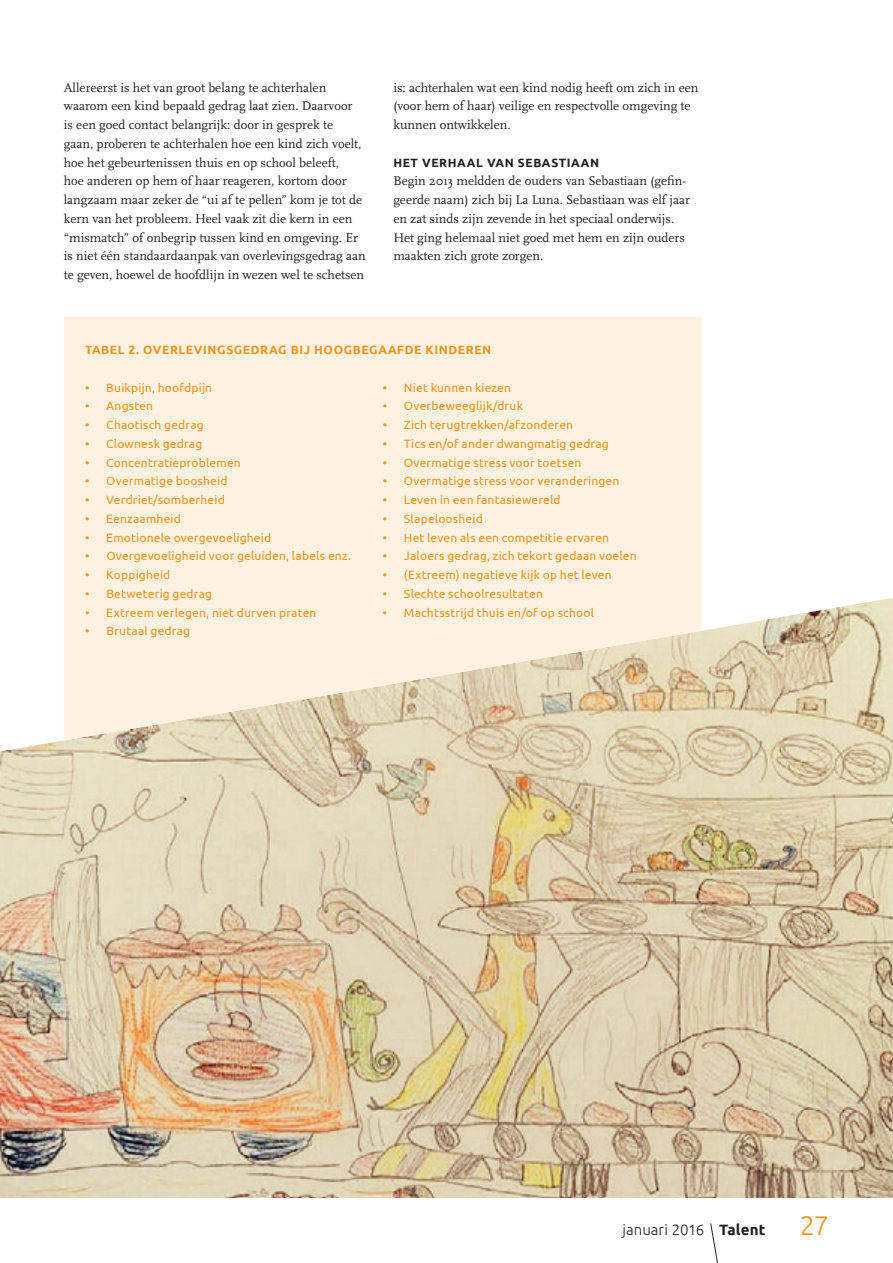
<style>
.page{position:relative;width:893px;height:1263px;background:#fff}
.page>*{position:absolute;margin:0;border:0;box-sizing:border-box;transform-origin:0 0}
.t1{font:300 27px "Ubuntu";color:#f7931d}
.t2{font:300 15px "Ubuntu";color:#231f20}
.t3{font:13.2px/18.8px "Scala OT";color:#231f20}
.t4{font:12px "Ubuntu";letter-spacing:.015em;color:#f7931d}
.t5{font:700 12px "Ubuntu";letter-spacing:.05em;color:#f7931d}
.t6{font:700 12px "Ubuntu";letter-spacing:.05em;color:#231f20}
.s1{font-weight:700}
</style>
<div class="page">
<svg style="left:710px;top:1223px;width:8px;height:40px"></svg>
<img style="left:0;top:751px;width:893px;height:447px">
<svg style="left:3px;top:316px;width:890px;height:435px"></svg>
<svg style="left:64px;top:317px;width:638px;height:423px;background:#f9eddc"></svg>
<p class="t3" style="left:64px;top:78px;width:303px">Allereerst is het van groot belang te achterhalen waarom een kind bepaald gedrag laat zien. Daarvoor<br>is een goed contact belangrijk: door in gesprek te gaan, proberen te achterhalen hoe een kind zich voelt, hoe het gebeurtenissen thuis en op school beleeft,<br>hoe anderen op hem of haar reageren, kortom door langzaam maar zeker de “ui af te pellen” kom je tot de kern van het probleem. Heel vaak zit die kern in een “mismatch” of onbegrip tussen kind en omgeving. Er is niet één standaardaanpak van overlevingsgedrag aan te geven, hoewel de hoofdlijn in wezen wel te schetsen</p>
<p class="t3" style="left:393px;top:78px;width:307px">is: achterhalen wat een kind nodig heeft om zich in een (voor hem of haar) veilige en respectvolle omgeving te kunnen ontwikkelen.</p>
<p class="t6" style="left:393px;top:155px;width:207px">H ET VERHAAL VAN SEBASTIAAN</p>
<p class="t3" style="left:393px;top:172px;width:298px">Begin 2013 meldden de ouders van Sebastiaan (gefin&shy;geerde naam) zich bij La Luna. Sebastiaan was elf jaar en zat sinds zijn zevende in het speciaal onderwijs.<br>Het ging helemaal niet goed met hem en zijn ouders maakten zich grote zorgen.</p>
<p class="t5" style="left:85px;top:342px;width:408px">TABEL 2. OVERLEVINGSGEDRAG BIJ HOOGBEGAAFDE KINDEREN</p>
<p class="t4" style="left:85px;top:380px;width:129px">• Buikpijn, hoofdpijn</p>
<p class="t4" style="left:383px;top:380px;width:130px">• Niet kunnen kiezen</p>
<p class="t4" style="left:85px;top:399px;width:70px">• Angsten</p>
<p class="t4" style="left:383px;top:399px;width:142px">• Overbeweeglijk/druk</p>
<p class="t4" style="left:85px;top:417px;width:120px">• Chaotisch gedrag</p>
<p class="t4" style="left:383px;top:417px;width:192px">• Zich terugtrekken/afzonderen</p>
<p class="t4" style="left:85px;top:436px;width:119px">• Clownesk gedrag</p>
<p class="t4" style="left:383px;top:436px;width:228px">• Tics en/of ander dwangmatig gedrag</p>
<p class="t4" style="left:85px;top:455px;width:157px">• Concentratieproblemen</p>
<p class="t4" style="left:383px;top:455px;width:200px">• Overmatige stress voor toetsen</p>
<p class="t4" style="left:85px;top:474px;width:144px">• Overmatige boosheid</p>
<p class="t4" style="left:383px;top:474px;width:238px">• Overmatige stress voor veranderingen</p>
<p class="t4" style="left:85px;top:492px;width:141px">• Verdriet/somberheid</p>
<p class="t4" style="left:383px;top:492px;width:179px">• Leven in een fantasiewereld</p>
<p class="t4" style="left:85px;top:511px;width:97px">• Eenzaamheid</p>
<p class="t4" style="left:383px;top:511px;width:102px">• Slapeloosheid</p>
<p class="t4" style="left:85px;top:530px;width:188px">• Emotionele overgevoeligheid</p>
<p class="t4" style="left:383px;top:530px;width:228px">• Het leven als een competitie ervaren</p>
<p class="t4" style="left:85px;top:549px;width:267px">• Overgevoeligheid voor geluiden, labels enz.</p>
<p class="t4" style="left:383px;top:549px;width:255px">• Jaloers gedrag, zich tekort gedaan voelen</p>
<p class="t4" style="left:85px;top:567px;width:87px">• Koppigheid</p>
<p class="t4" style="left:383px;top:567px;width:231px">• (Extreem) negatieve kijk op het leven</p>
<p class="t4" style="left:85px;top:586px;width:129px">• Betweterig gedrag</p>
<p class="t4" style="left:383px;top:586px;width:162px">• Slechte schoolresultaten</p>
<p class="t4" style="left:85px;top:605px;width:233px">• Extreem verlegen, niet durven praten</p>
<p class="t4" style="left:383px;top:605px;width:213px">• Machtsstrijd thuis en/of op school</p>
<p class="t4" style="left:85px;top:624px;width:107px">• Brutaal gedrag</p>
<p class="t2" style="left:622px;top:1221px;width:144px">januari 2016 <span class="s1">TALENT</span></p>
<h1 class="t1" style="left:800px;top:1209px;width:31px">27</h1>
</div>
